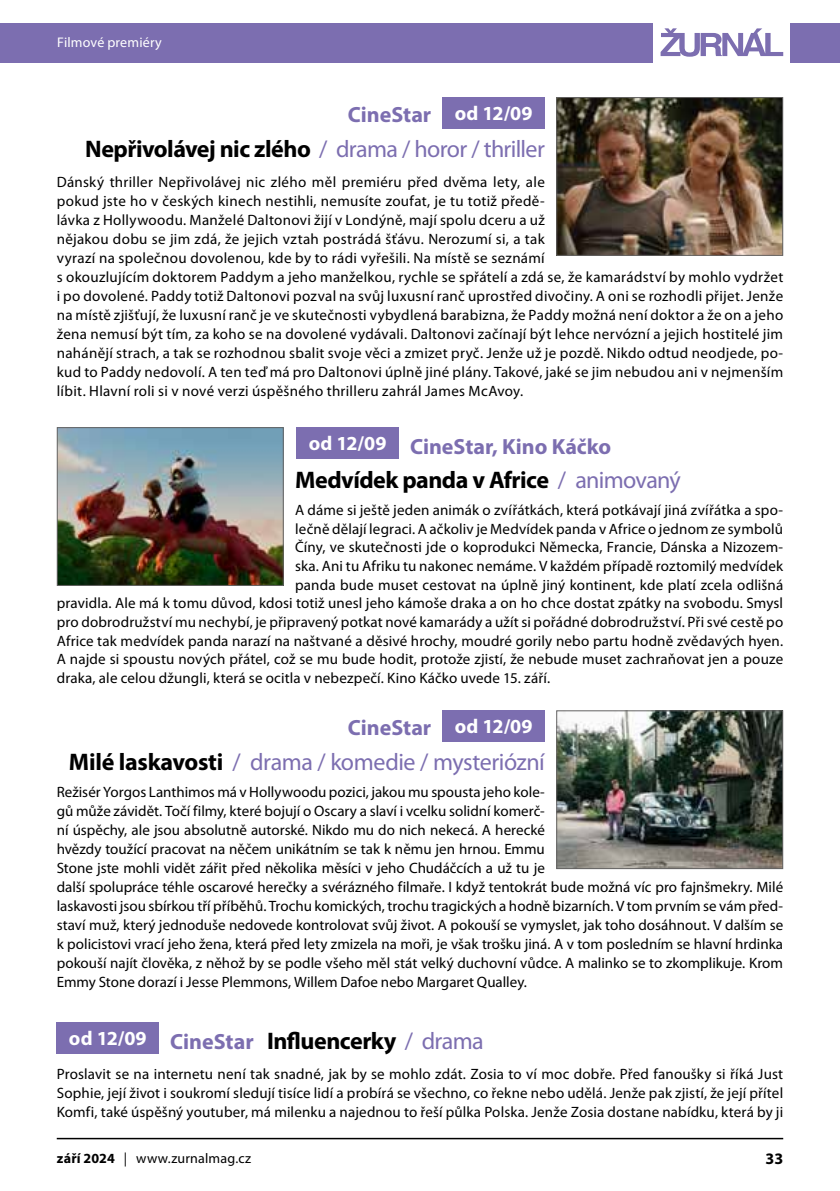
<style>
.page{position:relative;width:840px;height:1191px;background:#fff}
.page>*{position:absolute;margin:0;border:0;box-sizing:border-box;transform-origin:0 0}
.t1{font:24px "Myriad Pro";letter-spacing:-.025em;color:#7c6eb0}
.t2{font:700 24px "Myriad Pro";letter-spacing:-.02em;color:#000}
.t3{font:700 22px "Myriad Pro";color:#7c6eb0}
.t4{font:700 20px "Myriad Pro";letter-spacing:.01em;color:#fff}
.t5{font:700 16px "Myriad Pro";color:#000}
.t6{font:15px/19px "Myriad Pro";letter-spacing:.01em;color:#000}
.t7{font:14px "Myriad Pro";letter-spacing:.015em;color:#000}
.t8{font:14px "Myriad Pro";letter-spacing:.01em;color:#fff}
.s1{font-weight:700;color:#000}
.s2{font-weight:400;color:#7c6eb0}
.s3{font-size:22px;color:#7c6eb0}
.s4{font-weight:700}
</style>
<div class="page">
<hr style="left:57px;top:1137px;width:725px;height:2px;background:#000">
<div style="left:0;top:23px;width:652px;height:39px;background:#7c6eb0"></div>
<div style="left:789px;top:23px;width:50px;height:39px;background:#7c6eb0"></div>
<svg style="left:660px;top:28px;width:122px;height:29px"></svg>
<div style="left:442px;top:97px;width:102px;height:31px;background:#7c6eb0"></div>
<img style="left:558px;top:99px;width:222px;height:155px">
<div style="left:556px;top:97px;width:226px;height:159px;border:1px solid #646363"></div>
<div style="left:296px;top:427px;width:102px;height:31px;background:#7c6eb0"></div>
<img style="left:59px;top:429px;width:222px;height:155px">
<div style="left:57px;top:427px;width:226px;height:159px;border:1px solid #646363"></div>
<div style="left:442px;top:710px;width:102px;height:31px;background:#7c6eb0"></div>
<img style="left:558px;top:712px;width:222px;height:155px">
<div style="left:556px;top:710px;width:226px;height:159px;border:1px solid #646363"></div>
<div style="left:57px;top:1022px;width:102px;height:31px;background:#7c6eb0"></div>
<p class="t8" style="left:57px;top:34px;width:106px">Filmové premiéry</p>
<h3 class="t4" style="left:454px;top:100px;width:79px">od 12/09</h3>
<h2 class="t3" style="left:348px;top:100px;width:85px">CineStar</h2>
<h1 class="t1" style="left:85px;top:134px;width:461px"><span class="s1">Nepřivolávej nic zlého</span> / drama / horor / thriller</h1>
<p class="t6" style="left:57px;top:172px;width:727px">Dánský thriller Nepřivolávej nic zlého měl premiéru před dvěma lety, ale<br>pokud jste ho v českých kinech nestihli, nemusíte zoufat, je tu totiž předě-<br>lávka z Hollywoodu. Manželé Daltonovi žijí v Londýně, mají spolu dceru a už<br>nějakou dobu se jim zdá, že jejich vztah postrádá šťávu. Nerozumí si, a tak<br>vyrazí na společnou dovolenou, kde by to rádi vyřešili. Na místě se seznámí<br>s okouzlujícím doktorem Paddym a jeho manželkou, rychle se spřátelí a zdá se, že kamarádství by mohlo vydržet i po dovolené. Paddy totiž Daltonovi pozval na svůj luxusní ranč uprostřed divočiny. A oni se rozhodli přijet. Jenže na místě zjišťují, že luxusní ranč je ve skutečnosti vybydlená barabizna, že Paddy možná není doktor a že on a jeho žena nemusí být tím, za koho se na dovolené vydávali. Daltonovi začínají být lehce nervózní a jejich hostitelé jim nahánějí strach, a tak se rozhodnou sbalit svoje věci a zmizet pryč. Jenže už je pozdě. Nikdo odtud neodjede, po&shy;kud to Paddy nedovolí. A ten teď má pro Daltonovi úplně jiné plány. Takové, jaké se jim nebudou ani v nejmenším líbit. Hlavní roli si v nové verzi úspěšného thrilleru zahrál James McAvoy.</p>
<h3 class="t4" style="left:308px;top:430px;width:79px">od 12/09</h3>
<h2 class="t3" style="left:410px;top:432px;width:203px">CineStar, Kino Káčko</h2>
<h1 class="t2" style="left:295px;top:464px;width:387px">Medvídek panda v Africe <span class="s2">/ animovaný</span></h1>
<p class="t6" style="left:295px;top:500px;width:489px">A dáme si ještě jeden animák o zvířátkách, která potkávají jiná zvířátka a spo-</p>
<p class="t6" style="left:295px;top:519px;width:489px">lečně dělají legraci. A ačkoliv je Medvídek panda v Africe o jednom ze symbolů</p>
<p class="t6" style="left:295px;top:537px;width:489px">Číny, ve skutečnosti jde o koprodukci Německa, Francie, Dánska a Nizozem-</p>
<p class="t6" style="left:295px;top:556px;width:489px">ska. Ani tu Afriku tu nakonec nemáme. V každém případě roztomilý medvídek</p>
<p class="t6" style="left:295px;top:575px;width:489px">panda bude muset cestovat na úplně jiný kontinent, kde platí zcela odlišná</p>
<p class="t6" style="left:57px;top:593px;width:727px">pravidla. Ale má k tomu důvod, kdosi totiž unesl jeho kámoše draka a on ho chce dostat zpátky na svobodu. Smysl</p>
<p class="t6" style="left:57px;top:612px;width:727px">pro dobrodružství mu nechybí, je připravený potkat nové kamarády a užít si pořádné dobrodružství. Při své cestě po</p>
<p class="t6" style="left:57px;top:630px;width:727px">Africe tak medvídek panda narazí na naštvané a děsivé hrochy, moudré gorily nebo partu hodně zvědavých hyen.</p>
<p class="t6" style="left:57px;top:649px;width:727px">A najde si spoustu nových přátel, což se mu bude hodit, protože zjistí, že nebude muset zachraňovat jen a pouze</p>
<p class="t6" style="left:57px;top:668px;width:494px">draka, ale celou džungli, která se ocitla v nebezpečí. Kino Káčko uvede 15. září.</p>
<h3 class="t4" style="left:454px;top:713px;width:79px">od 12/09</h3>
<h2 class="t3" style="left:348px;top:713px;width:85px">CineStar</h2>
<h1 class="t1" style="left:69px;top:747px;width:477px"><span class="s1">Milé laskavosti</span> / drama / komedie / mysteriózní</h1>
<p class="t6" style="left:57px;top:782px;width:727px">Režisér Yorgos Lanthimos má v Hollywoodu pozici, jakou mu spousta jeho kole-<br>gů může závidět. Točí filmy, které bojují o Oscary a slaví i vcelku solidní komerč-<br>ní úspěchy, ale jsou absolutně autorské. Nikdo mu do nich nekecá. A herecké<br>hvězdy toužící pracovat na něčem unikátním se tak k němu jen hrnou. Emmu<br>Stone jste mohli vidět zářit před několika měsíci v jeho Chudáčcích a už tu je<br>další spolupráce téhle oscarové herečky a svérázného filmaře. I když tentokrát bude možná víc pro fajnšmekry. Milé laskavosti jsou sbírkou tří příběhů. Trochu komických, trochu tragických a hodně bizarních. V tom prvním se vám před&shy;staví muž, který jednoduše nedovede kontrolovat svůj život. A pokouší se vymyslet, jak toho dosáhnout. V dalším se k policistovi vrací jeho žena, která před lety zmizela na moři, je však trošku jiná. A v tom posledním se hlavní hrdinka pokouší najít člověka, z něhož by se podle všeho měl stát velký duchovní vůdce. A malinko se to zkomplikuje. Krom Emmy Stone dorazí i Jesse Plemmons, Willem Dafoe nebo Margaret Qualley.</p>
<h3 class="t4" style="left:69px;top:1025px;width:79px">od 12/09</h3>
<h1 class="t2" style="left:170px;top:1025px;width:315px"><span class="s3">CineStar</span> Influencerky <span class="s2">/ drama</span></h1>
<p class="t6" style="left:57px;top:1064px;width:727px;text-align:justify">Proslavit se na internetu není tak snadné, jak by se mohlo zdát. Zosia to ví moc dobře. Před fanoušky si říká Just Sophie, její život i soukromí sledují tisíce lidí a probírá se všechno, co řekne nebo udělá. Jenže pak zjistí, že její přítel Komfi, také úspěšný youtuber, má milenku a najednou to řeší půlka Polska. Jenže Zosia dostane nabídku, která by ji</p>
<p class="t7" style="left:57px;top:1149px;width:196px"><span class="s4">září 2024</span> | www.zurnalmag.cz</p>
<p class="t5" style="left:765px;top:1148px;width:19px">33</p>
</div>
